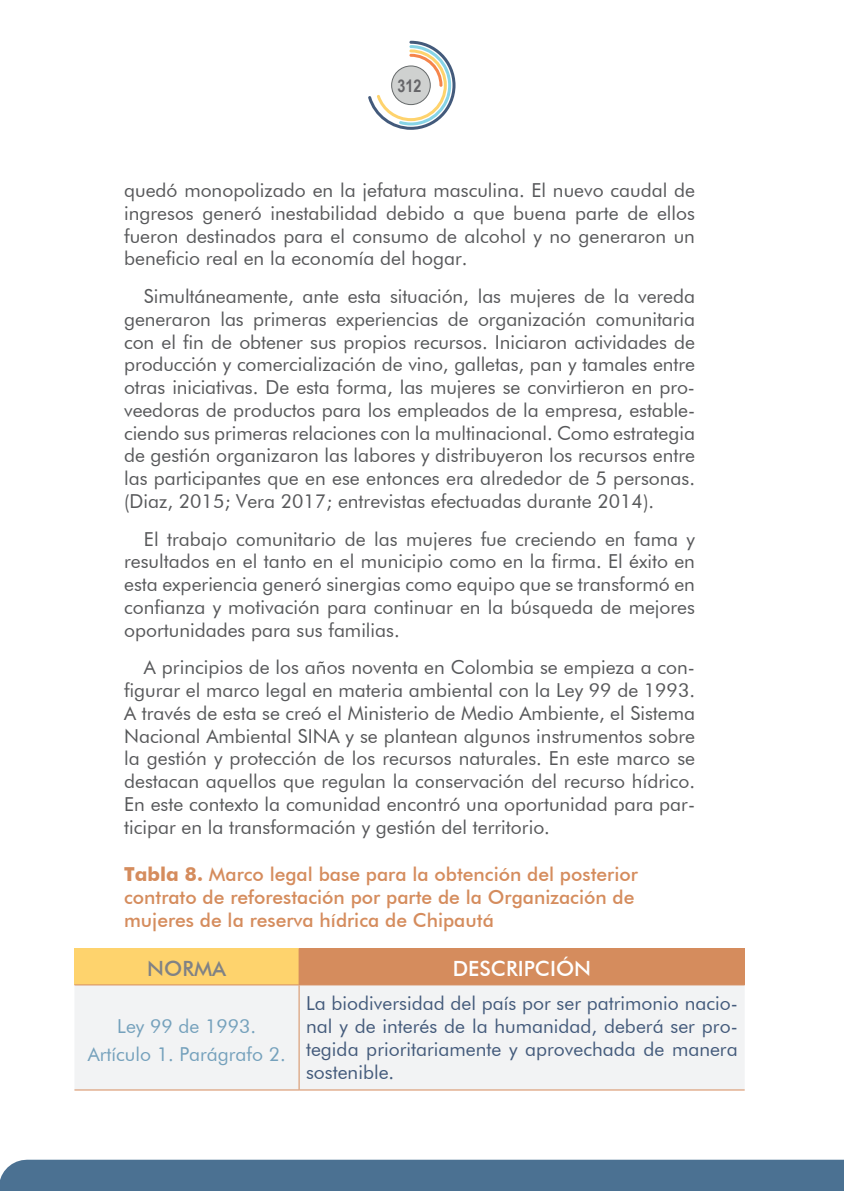
<style>
.page{position:relative;width:844px;height:1191px;background:#fff}
.page>*{position:absolute;margin:0;border:0;box-sizing:border-box;transform-origin:0 0}
.t1{font:500 21px "Futura BT";color:#fff}
.t2{font:500 21px "Futura BT";color:#808285}
.t3{font:19.25px/22.8px "Futura BT";color:#57585a;text-align:justify}
.t4{font:19.25px/22.8px "Futura BT";color:#435a7b;text-align:justify}
.t5{font:500 19.25px/22.8px "Futura BT";color:#d58c5d}
.t6{font:19.25px/27.7px "Futura BT";color:#75a1bc;text-align:center}
.t7{font:700 17.5px "Arial Narrow";color:#656568}
.s1{font-weight:700}
</style>
<div class="page">
<svg style="left:368px;top:41px;width:87px;height:89px"></svg>
<div style="left:27px;top:1159px;width:816px;height:32px;background:#4b7192"></div>
<div style="left:74px;top:948px;width:225px;height:37px;background:#fed36d"></div>
<div style="left:299px;top:948px;width:445px;height:37px;background:#d58c5d"></div>
<div style="left:74px;top:985px;width:670px;height:104px;background:#f2f3f4"></div>
<hr style="left:298px;top:948px;width:1px;height:36px;background:#d58c5d">
<hr style="left:74px;top:984px;width:225px;height:1px;background:#d58c5d">
<hr style="left:298px;top:985px;width:1px;height:104px;background:#d58c5d">
<hr style="left:74px;top:1089px;width:225px;height:1px;background:#d58c5d">
<hr style="left:299px;top:1089px;width:445px;height:1px;background:#d58c5d">
<p class="t7" style="left:397px;top:75px;width:25px">312</p>
<p class="t3" style="left:124px;top:179px;width:572px">quedó monopolizado en la jefatura masculina. El nuevo caudal de ingresos generó inestabilidad debido a que buena parte de ellos fueron destinados para el consumo de alcohol y no generaron un beneficio real en la economía del hogar.</p>
<p class="t3" style="left:124px;top:285px;width:572px;text-indent:20px">Simultáneamente, ante esta situación, las mujeres de la vereda generaron las primeras experiencias de organización comunitaria con el fin de obtener sus propios recursos. Iniciaron actividades de producción y comercialización de vino, galletas, pan y tamales entre otras iniciativas. De esta forma, las mujeres se convirtieron en pro&shy;veedoras de productos para los empleados de la empresa, estable&shy;ciendo sus primeras relaciones con la multinacional. Como estrategia de gestión organizaron las labores y distribuyeron los recursos entre las participantes que en ese entonces era alrededor de 5 personas. (Diaz, 2015; Vera 2017; entrevistas efectuadas durante 2014).</p>
<p class="t3" style="left:124px;top:527px;width:572px;text-indent:20px">El trabajo comunitario de las mujeres fue creciendo en fama y resultados en el tanto en el municipio como en la firma. El éxito en esta experiencia generó sinergias como equipo que se transformó en confianza y motivación para continuar en la búsqueda de mejores oportunidades para sus familias.</p>
<p class="t3" style="left:124px;top:656px;width:572px;text-indent:20px">A principios de los años noventa en Colombia se empieza a con&shy;figurar el marco legal en materia ambiental con la Ley 99 de 1993.<br>A través de esta se creó el Ministerio de Medio Ambiente, el Sistema Nacional Ambiental SINA y se plantean algunos instrumentos sobre la gestión y protección de los recursos naturales. En este marco se destacan aquellos que regulan la conservación del recurso hídrico.<br>En este contexto la comunidad encontró una oportunidad para par&shy;ticipar en la transformación y gestión del territorio.</p>
<p class="t5" style="left:124px;top:863px;width:515px"><span class="s1">Tabla 8.</span> Marco legal base para la obtención del posterior contrato de reforestación por parte de la Organización de mujeres de la reserva hídrica de Chipautá</p>
<p class="t2" style="left:147px;top:955px;width:80px">NORMA</p>
<p class="t1" style="left:452px;top:955px;width:140px">DESCRIPCIÓN</p>
<p class="t6" style="left:88px;top:1012px;width:199px">Ley 99 de 1993.<br>Artículo 1. Parágrafo 2.</p>
<p class="t4" style="left:306px;top:992px;width:433px">La biodiversidad del país por ser patrimonio nacio&shy;nal y de interés de la humanidad, deberá ser pro&shy;tegida prioritariamente y aprovechada de manera sostenible.</p>
</div>
